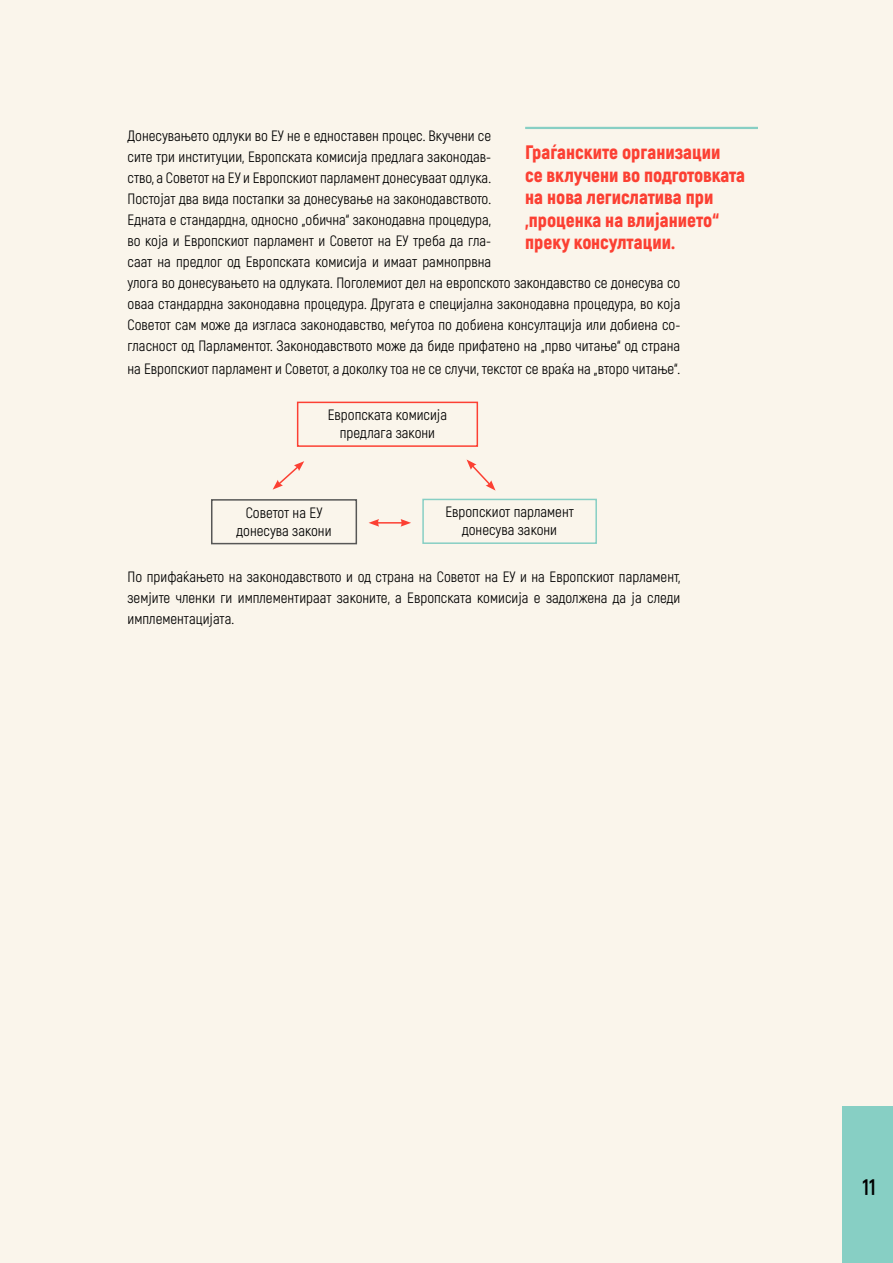
<style>
.page{position:relative;width:893px;height:1263px;background:#faf5eb}
.page>*{position:absolute;margin:0;border:0;box-sizing:border-box;transform-origin:0 0}
.t1{font:700 22.5px "Akrobat";color:#000}
.t2{font:900 19.5px/22.5px "Akrobat";color:#fc4033}
.t3{font:15px/21px "Akrobat";color:#000;text-align:center}
</style>
<div class="page">
<div style="left:842px;top:1106px;width:51px;height:157px;background:#87cfc4"></div>
<svg style="left:467px;top:459px;width:29px;height:32px"></svg>
<hr style="left:377px;top:522px;width:26px;height:2px;background:#fc4033">
<svg style="left:369px;top:519px;width:10px;height:8px"></svg>
<svg style="left:401px;top:519px;width:10px;height:8px"></svg>
<svg style="left:273px;top:461px;width:31px;height:29px"></svg>
<div style="left:297px;top:402px;width:181px;height:45px;border:2px solid #fc4033"></div>
<div style="left:211px;top:499px;width:146px;height:45px;border:2px solid #575756"></div>
<div style="left:422px;top:499px;width:175px;height:45px;border:2px solid #87cfc4"></div>
<hr style="left:525px;top:127px;width:233px;height:2px;background:#87cfc4">
<p class="t3" style="left:128px;top:125px;width:554px;text-align:left">Донесувањето одлуки во ЕУ не е едноставен процес. Вкучени се<br>сите три институции, Европската комисија предлага законодав-<br>ство, а Советот на ЕУ и Европскиот парламент донесуваат одлука.<br>Постојат два вида постапки за донесување на законодавството.<br>Едната е стандардна, односно „обична“ законодавна процедура,<br>во која и Европскиот парламент и Советот на ЕУ треба да гла-<br>саат на предлог од Европската комисија и имаат рамнопрвна<br>улога во донесувањето на одлуката. Поголемиот дел на европското закондавство се донесува со оваа стандардна законодавна процедура. Другата е специјална законодавна процедура, во која Советот сам може да изгласа законодавство, меѓутоа по добиена консултација или добиена со&shy;гласност од Парламентот. Законодавството може да биде прифатено на „прво читање“ од страна</p>
<p class="t3" style="left:128px;top:358px;width:554px">на Европскиот парламент и Советот, а доколку тоа не се случи, текстот се враќа на „второ читање“.</p>
<p class="t3" style="left:328px;top:406px;width:121px;line-height:18px">Европската комисија предлага закони</p>
<h2 class="t2" style="left:525px;top:141px;width:222px">Граѓанските организации<br>се вклучени во подготовката на нова легислатива при „проценка на влијанието“ преку консултации.</h2>
<p class="t3" style="left:237px;top:503px;width:96px;line-height:18px">Советот на ЕУ донесува закони</p>
<p class="t3" style="left:445px;top:503px;width:130px;line-height:18px">Европскиот парламент донесува закони</p>
<p class="t3" style="left:128px;top:566px;width:554px;text-align:justify">По прифаќањето на законодавството и од страна на Советот на ЕУ и на Европскиот парламент, земјите членки ги имплементираат законите, а Европската комисија е задолжена да ја следи имплементацијата.</p>
<h1 class="t1" style="left:862px;top:1173px;width:15px">11</h1>
</div>
